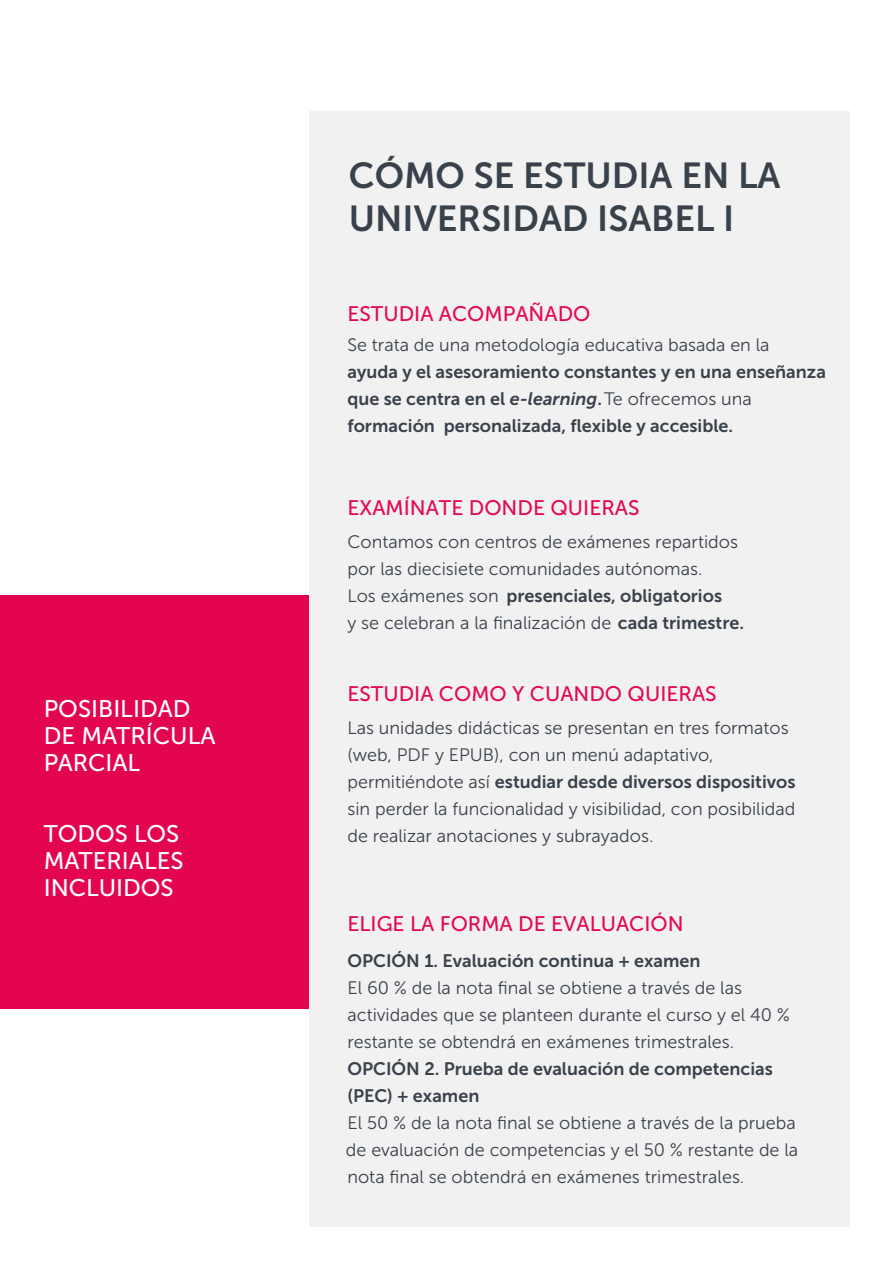
<style>
.page{position:relative;width:893px;height:1263px;background:#fff}
.page>*{position:absolute;margin:0;border:0;box-sizing:border-box;transform-origin:0 0}
.t1{font:36px/43.2px "Museo Sans 700";color:#39414a}
.t2{font:24px/27px "Museo Sans 500";color:#fff}
.t3{font:21px "Museo Sans 500";color:#e40950}
.t4{font:18px/27px "Museo Sans 300";color:#39414a}
.t5{font:18px/27px "Museo Sans 700";color:#39414a}
.s1{font-style:italic}
.s2{font-family:"Museo Sans 300"}
.s3{font-family:"Museo Sans 300";font-size:21px}
</style>
<div class="page">
<div style="left:0;top:595px;width:366px;height:413px;background:#e40550"></div>
<div style="left:309px;top:112px;width:540px;height:1115px;background:#f2f1f2"></div>
<h2 class="t2" style="left:44px;top:695px;width:173px">POSIBILIDAD<br>DE MATRÍCULA<br>PARCIAL</h2>
<h2 class="t2" style="left:44px;top:820px;width:141px">TODOS LOS<br>MATERIALES<br>INCLUIDOS</h2>
<h1 class="t1" style="left:349px;top:154px;width:433px">CÓMO SE ESTUDIA EN LA<br>UNIVERSIDAD ISABEL I</h1>
<p class="t3" style="left:347px;top:302px;width:245px">ESTUDIA ACOMPAÑADO</p>
<p class="t4" style="left:347px;top:332px;width:424px">Se trata de una metodología educativa basada en la</p>
<p class="t5" style="left:347px;top:359px;width:480px">ayuda y el asesoramiento constantes y en una enseñanza que se centra en el <span class="s1">e-learning</span>.<span class="s2">Te ofrecemos una </span>formación personalizada, flexible y accesible.</p>
<p class="t3" style="left:347px;top:496px;width:294px">EXAMÍNATE DONDE QUIERAS</p>
<p class="t4" style="left:347px;top:529px;width:392px">Contamos con centros de exámenes repartidos por las diecisiete comunidades autónomas.</p>
<p class="t5" style="left:347px;top:583px;width:376px"><span class="s2">Los exámenes son</span> presenciales, obligatorios</p>
<p class="t4" style="left:347px;top:610px;width:266px">y se celebran a la finalización de</p>
<p class="t5" style="left:592px;top:610px;width:153px"><span class="s3">.</span> cada trimestre.</p>
<p class="t3" style="left:347px;top:682px;width:371px">ESTUDIA COMO Y CUANDO QUIERAS</p>
<p class="t4" style="left:347px;top:714px;width:443px">Las unidades didácticas se presentan en tres formatos (web, PDF y EPUB), con un menú adaptativo,</p>
<p class="t5" style="left:347px;top:768px;width:450px"><span class="s2">permitiéndote así</span> estudiar desde diversos dispositivos</p>
<p class="t4" style="left:347px;top:795px;width:449px">sin perder la funcionalidad y visibilidad, con posibilidad de realizar anotaciones y subrayados.</p>
<p class="t3" style="left:347px;top:912px;width:338px">ELIGE LA FORMA DE EVALUACIÓN</p>
<p class="t5" style="left:347px;top:947px;width:355px">OPCIÓN 1. Evaluación continua + examen</p>
<p class="t4" style="left:347px;top:974px;width:444px">El 60 % de la nota final se obtiene a través de las actividades que se planteen durante el curso y el 40 % restante se obtendrá en exámenes trimestrales.</p>
<p class="t5" style="left:347px;top:1055px;width:427px">OPCIÓN 2. Prueba de evaluación de competencias (PEC) + examen</p>
<p class="t4" style="left:346px;top:1109px;width:454px">El 50 % de la nota final se obtiene a través de la prueba de evaluación de competencias y el 50 % restante de la nota final se obtendrá en exámenes trimestrales.</p>
</div>
